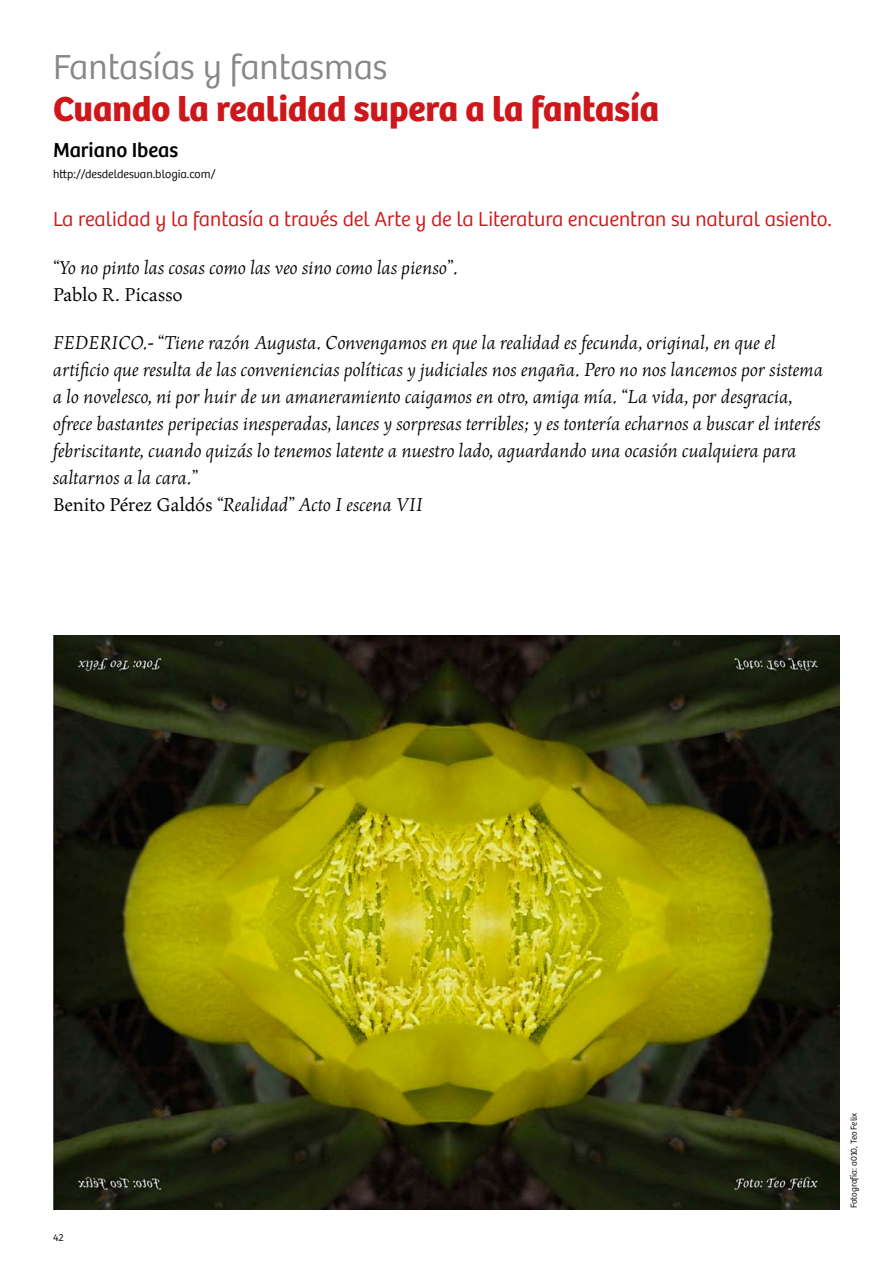
<style>
.page{position:relative;width:893px;height:1263px;background:#fff}
.page>*{position:absolute;margin:0;border:0;box-sizing:border-box;transform-origin:0 0}
.t1{font:700 36px "Bree";color:#cd171a}
.t2{font:300 36px "Bree";color:#878787}
.t3{font:italic 21px/27px "Maiola Pro";color:#000}
.t4{font:300 21px "Bree";color:#cd171a}
.t5{font:21px "Maiola Pro";color:#000}
.t6{font:21px "Bree";color:#000}
.t7{font:300 12px "Bree";color:#000}
.t8{font:300 10.5px "Bree";color:#000}
.t9{font:300 9px "Bree";color:#000}
.s1{font-style:normal}
</style>
<div class="page">
<img style="left:53px;top:635px;width:787px;height:575px">
<h1 class="t2" style="left:53px;top:47px;width:336px">Fantasías y fantasmas</h1>
<h1 class="t1" style="left:53px;top:87px;width:608px">Cuando la realidad supera a la fantasía</h1>
<p class="t6" style="left:53px;top:138px;width:127px">Mariano Ibeas</p>
<p class="t7" style="left:53px;top:167px;width:164px">http://desdeldesvan.blogia.com/</p>
<p class="t4" style="left:53px;top:207px;width:780px">La realidad y la fantasía a través del Arte y de la Literatura encuentran su natural asiento.</p>
<p class="t3" style="left:53px;top:255px;width:406px">“Yo no pinto las cosas como las veo sino como las pienso”.</p>
<p class="t5" style="left:53px;top:283px;width:131px">Pablo R. Picasso</p>
<p class="t3" style="left:53px;top:330px;width:772px">FEDERICO.- “Tiene razón Augusta. Convengamos en que la realidad es fecunda, original, en que el artificio que resulta de las conveniencias políticas y judiciales nos engaña. Pero no nos lancemos por sistema a lo novelesco, ni por huir de un amaneramiento caigamos en otro, amiga mía. “La vida, por desgracia, ofrece bastantes peripecias inesperadas, lances y sorpresas terribles; y es tontería echarnos a buscar el interés febriscitante, cuando quizás lo tenemos latente a nuestro lado, aguardando una ocasión cualquiera para saltarnos a la cara.”<br><span class="s1">Benito Pérez Galdós</span> “Realidad” Acto I escena VII</p>
<p class="t8" style="left:53px;top:1231px;width:12px">42</p>
<p class="t9" style="left:849px;top:1208px;width:97px;rotate:-90deg">Fotografía: a010, Teo Felix</p>
</div>
